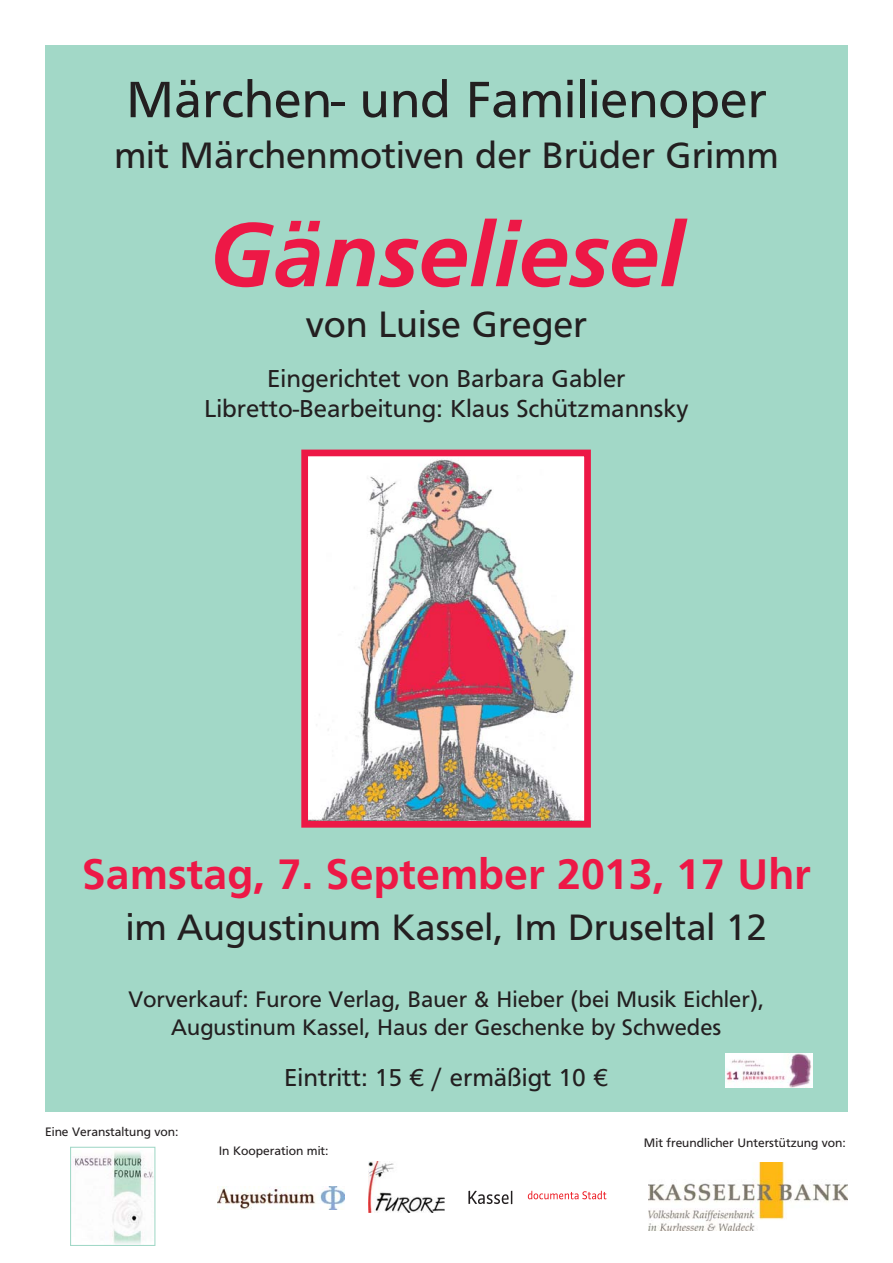
<style>
.page{position:relative;width:893px;height:1263px;background:#fff}
.page>*{position:absolute;margin:0;border:0;box-sizing:border-box;transform-origin:0 0}
.t1{font:italic 700 90.15px "Frutiger";color:#ed1846}
.t2{font:52.95px "Frutiger";color:#231f20}
.t3{font:700 44.55px "Frutiger";color:#ed1846}
.t4{font:38.1px "Frutiger";color:#231f20}
.t5{font:25.5px/30.6px "Frutiger";color:#231f20;text-align:center}
.t6{font:23.25px/28px "Frutiger";color:#231f20;text-align:center}
.t7{font:12.75px "Frutiger";color:#231f20}
</style>
<div class="page">
<div style="left:45px;top:45px;width:802px;height:1067px;background:#a2d8c7"></div>
<img style="left:369px;top:1161px;width:75px;height:51px">
<img style="left:309px;top:458px;width:274px;height:362px">
<div style="left:301px;top:450px;width:290px;height:378px;border:7px solid #ed1846"></div>
<img style="left:725px;top:1054px;width:87px;height:33px">
<img style="left:218px;top:1187px;width:126px;height:22px">
<img style="left:72px;top:1152px;width:81px;height:92px">
<div style="left:70px;top:1147px;width:85px;height:99px;border:1px solid #a2d8c7"></div>
<img style="left:648px;top:1162px;width:199px;height:69px">
<svg style="left:468px;top:1191px;width:44px;height:13px"></svg>
<svg style="left:528px;top:1191px;width:78px;height:8px"></svg>
<h2 class="t2" style="left:126px;top:78px;width:642px">Märchen- und Familienoper</h2>
<h3 class="t4" style="left:114px;top:140px;width:666px">mit Märchenmotiven der Brüder Grimm</h3>
<h1 class="t1" style="left:208px;top:219px;width:477px">Gänseliesel</h1>
<h3 class="t4" style="left:306px;top:309px;width:283px">von Luise Greger</h3>
<p class="t5" style="left:204px;top:365px;width:486px">Eingerichtet von Barbara Gabler<br>Libretto-Bearbeitung: Klaus Schützmannsky</p>
<h3 class="t3" style="left:82px;top:856px;width:731px">Samstag, 7. September 2013, 17 Uhr</h3>
<h3 class="t4" style="left:126px;top:912px;width:643px">im Augustinum Kassel, Im Druseltal 12</h3>
<p class="t6" style="left:128px;top:987px;width:637px">Vorverkauf: Furore Verlag, Bauer &amp; Hieber (bei Musik Eichler),<br>Augustinum Kassel, Haus der Geschenke by Schwedes</p>
<p class="t5" style="left:284px;top:1064px;width:303px">Eintritt: 15 / ermäßigt 10</p>
<p class="t7" style="left:45px;top:1127px;width:135px">Eine Veranstaltung von:</p>
<p class="t7" style="left:219px;top:1146px;width:111px">In Kooperation mit:</p>
<p class="t7" style="left:644px;top:1137px;width:203px">Mit freundlicher Unterstützung von:</p>
</div>
